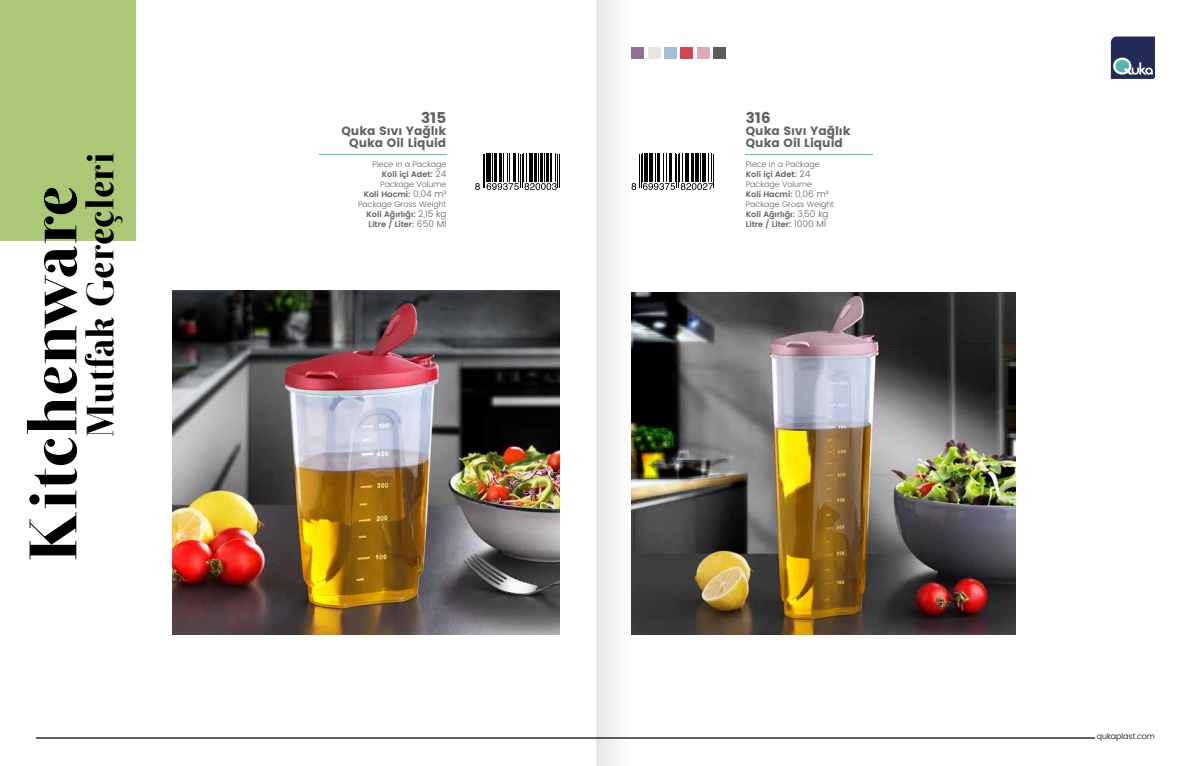
<style>
.page{position:relative;width:1191px;height:766px;background:#fff}
.page>*{position:absolute;margin:0;border:0;box-sizing:border-box;transform-origin:0 0}
.t1{font:66.8px "Otama ep";letter-spacing:-.005em;color:#000}
.t2{font:37.9px "Otama ep";color:#000}
.t3{font:15px "Poppins";color:#616161}
.t4{font:12px/12px "Poppins";color:#616161;text-align:right}
.t5{font:600 8px/10px "Poppins";color:#616161;text-align:right}
.t6{font:300 8px "Poppins";color:#000}
.s1{font-weight:300}
.s2{font-weight:300;font-size:9px}
</style>
<div class="page">
<svg style="left:1110px;top:36px;width:45px;height:43px;background:#475575"></svg>
<div style="left:631px;top:48px;width:13px;height:11px;background:#946d94"></div>
<div style="left:648px;top:48px;width:12px;height:11px;background:#e5e5e5"></div>
<div style="left:664px;top:48px;width:13px;height:11px;background:#9ebfd5"></div>
<div style="left:680px;top:48px;width:13px;height:11px;background:#d34455"></div>
<div style="left:696px;top:48px;width:13px;height:11px;background:#dfa9b7"></div>
<div style="left:713px;top:48px;width:12px;height:11px;background:#5b5b5b"></div>
<hr style="left:36px;top:737px;width:1058px;height:1px;background:#616161">
<div style="left:0;top:0;width:136px;height:241px;background:#aac875"></div>
<hr style="left:319px;top:154px;width:127px;height:1px;background:#56b6b1">
<img style="left:173px;top:290px;width:386px;height:344px">
<hr style="left:746px;top:154px;width:126px;height:1px;background:#56b6b1">
<img style="left:632px;top:292px;width:383px;height:342px">
<svg style="left:475px;top:183px;width:5px;height:7px"></svg>
<hr style="left:483px;top:154px;width:1px;height:33px;background:#000">
<hr style="left:484px;top:154px;width:1px;height:33px;background:#000">
<svg style="left:486px;top:154px;width:70px;height:36px"></svg>
<hr style="left:557px;top:154px;width:1px;height:33px;background:#000">
<hr style="left:559px;top:154px;width:1px;height:33px;background:#000">
<svg style="left:632px;top:183px;width:4px;height:7px"></svg>
<hr style="left:639px;top:154px;width:1px;height:33px;background:#000">
<hr style="left:641px;top:154px;width:1px;height:33px;background:#000">
<svg style="left:642px;top:154px;width:71px;height:36px"></svg>
<hr style="left:713px;top:154px;width:1px;height:33px;background:#000">
<div style="left:596px;top:0;width:36px;height:765px;background:#f2f2f2"></div>
<h1 class="t1" style="left:13px;top:561px;width:377px;rotate:-90deg">Kitchenware</h1>
<h2 class="t2" style="left:78px;top:436px;width:286px;rotate:-90deg">Mutfak Gereçleri</h2>
<h3 class="t3" style="left:421px;top:109px;width:27px">315</h3>
<h3 class="t4" style="left:341px;top:125px;width:106px">Quka Sıvı Yağlık<br>Quka Oil Liquid</h3>
<p class="t5" style="left:358px;top:159px;width:90px"><span class="s1">Piece in a Package<br></span>Koli içi Adet: <span class="s2">24<br></span><span class="s1">Package Volume<br></span>Koli Hacmi: <span class="s2">0,04 m³<br></span><span class="s1">Package Gross Weight<br></span>Koli Ağırlığı: <span class="s2">2,15 kg<br></span>Litre / Liter: <span class="s2">650 Ml</span></p>
<h3 class="t3" style="left:746px;top:109px;width:26px">316</h3>
<h3 class="t4" style="left:746px;top:125px;width:106px;text-align:left">Quka Sıvı Yağlık<br>Quka Oil Liquid</h3>
<p class="t5" style="left:746px;top:159px;width:90px;text-align:left"><span class="s1">Piece in a Package<br></span>Koli içi Adet: <span class="s2">24<br></span><span class="s1">Package Volume<br></span>Koli Hacmi: <span class="s2">0,06 m³<br></span><span class="s1">Package Gross Weight<br></span>Koli Ağırlığı: <span class="s2">3,50 kg<br></span>Litre / Liter: <span class="s2">1000 Ml</span></p>
<p class="t6" style="left:1096px;top:730px;width:60px">qukaplast.com</p>
</div>
